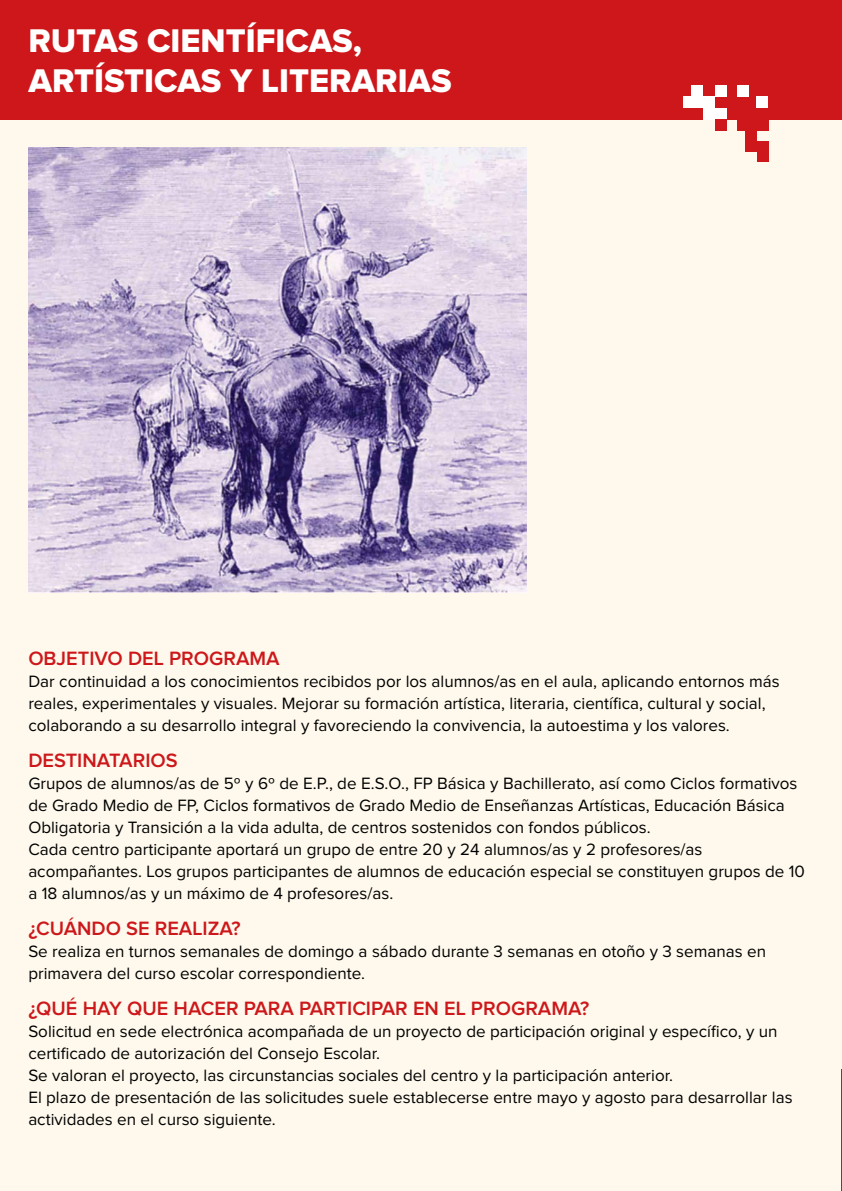
<style>
.page{position:relative;width:842px;height:1191px;background:#fef9ec}
.page>*{position:absolute;margin:0;border:0;box-sizing:border-box;transform-origin:0 0}
.t1{font:34px/39.2px "Proxima Nova Extrabld";color:#fff}
.t2{font:600 20px "Proxima Nova";color:#cd171a}
.t3{font:17px/22px "Proxima Nova";color:#000}
</style>
<div class="page">
<div style="left:0;top:0;width:842px;height:119px;background:#cd171a"></div>
<div style="left:691px;top:85px;width:12px;height:11px;background:#fff"></div>
<div style="left:703px;top:108px;width:12px;height:12px;background:#fff"></div>
<div style="left:715px;top:108px;width:12px;height:12px;background:#fff"></div>
<div style="left:745px;top:131px;width:12px;height:21px;background:#cd171a"></div>
<div style="left:715px;top:85px;width:12px;height:11px;background:#fff"></div>
<div style="left:737px;top:85px;width:11px;height:11px;background:#fff"></div>
<div style="left:756px;top:96px;width:12px;height:12px;background:#fff"></div>
<div style="left:715px;top:120px;width:12px;height:11px;background:#cd171a"></div>
<div style="left:683px;top:96px;width:32px;height:12px;background:#fff"></div>
<div style="left:757px;top:141px;width:12px;height:21px;background:#cd171a"></div>
<div style="left:737px;top:120px;width:32px;height:11px;background:#cd171a"></div>
<img style="left:28px;top:147px;width:498px;height:446px">
<h1 class="t1" style="left:28px;top:23px;width:425px">RUTAS CIENTÍFICAS,<br>ARTÍSTICAS Y LITERARIAS</h1>
<p class="t2" style="left:28px;top:649px;width:253px">OBJETIVO DEL PROGRAMA</p>
<p class="t3" style="left:28px;top:671px;width:753px">Dar continuidad a los conocimientos recibidos por los alumnos/as en el aula, aplicando entornos más reales, experimentales y visuales. Mejorar su formación artística, literaria, científica, cultural y social, colaborando a su desarrollo integral y favoreciendo la convivencia, la autoestima y los valores.</p>
<p class="t2" style="left:28px;top:751px;width:151px">DESTINATARIOS</p>
<p class="t3" style="left:28px;top:773px;width:778px">Grupos de alumnos/as de 5º y 6º de E.P., de E.S.O., FP Básica y Bachillerato, así como Ciclos formativos de Grado Medio de FP, Ciclos formativos de Grado Medio de Enseñanzas Artísticas, Educación Básica Obligatoria y Transición a la vida adulta, de centros sostenidos con fondos públicos.<br>Cada centro participante aportará un grupo de entre 20 y 24 alumnos/as y 2 profesores/as acompañantes. Los grupos participantes de alumnos de educación especial se constituyen grupos de 10 a 18 alumnos/as y un máximo de 4 profesores/as.</p>
<p class="t2" style="left:28px;top:919px;width:214px">¿CUÁNDO SE REALIZA?</p>
<p class="t3" style="left:28px;top:941px;width:739px">Se realiza en turnos semanales de domingo a sábado durante 3 semanas en otoño y 3 semanas en primavera del curso escolar correspondiente.</p>
<p class="t2" style="left:28px;top:999px;width:562px">¿QUÉ HAY QUE HACER PARA PARTICIPAR EN EL PROGRAMA?</p>
<p class="t3" style="left:28px;top:1021px;width:766px">Solicitud en sede electrónica acompañada de un proyecto de participación original y específico, y un certificado de autorización del Consejo Escolar.<br>Se valoran el proyecto, las circunstancias sociales del centro y la participación anterior.<br>El plazo de presentación de las solicitudes suele establecerse entre mayo y agosto para desarrollar las actividades en el curso siguiente.</p>
</div>
